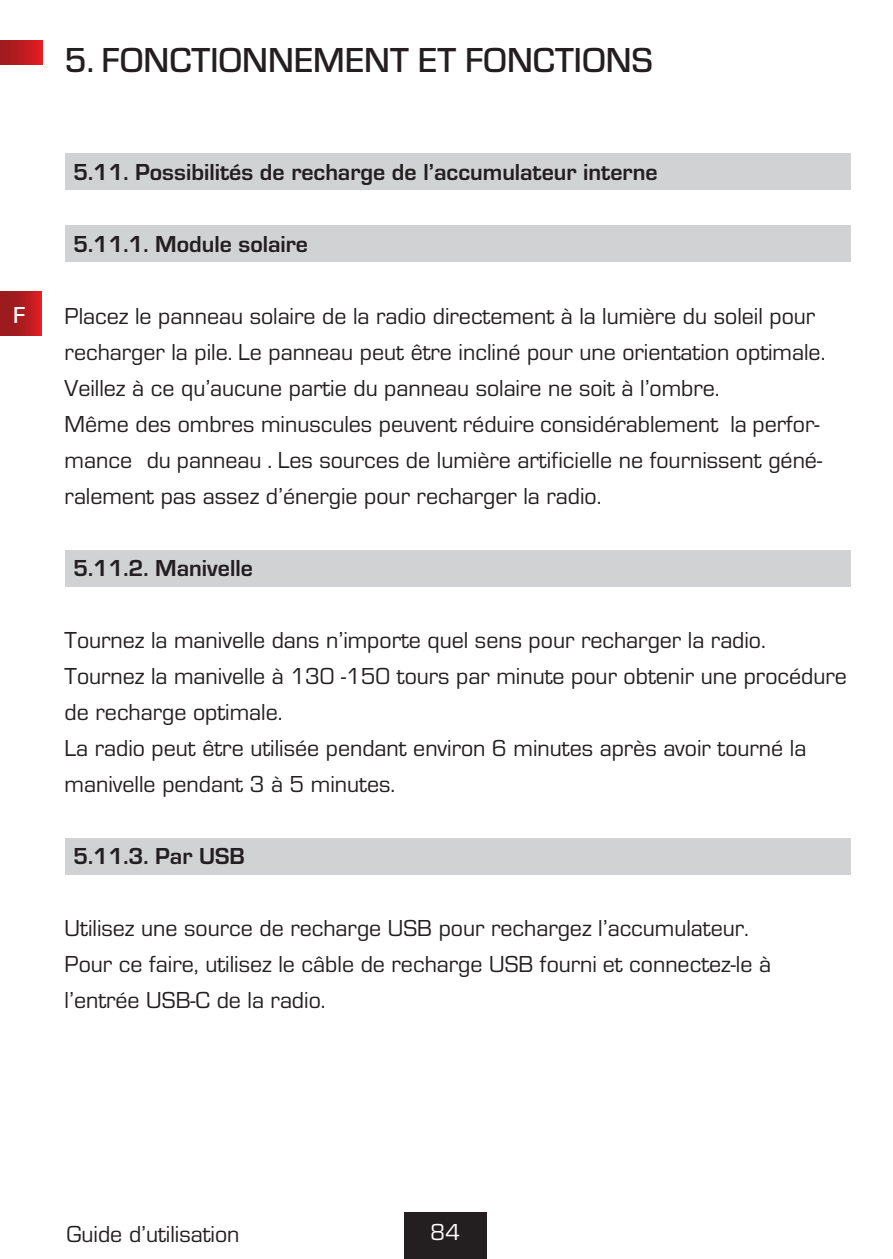
<style>
.page{position:relative;width:893px;height:1259px;background:#fff}
.page>*{position:absolute;margin:0;border:0;box-sizing:border-box;transform-origin:0 0}
.t1{font:500 36px "Eurostile OT";color:#231f20}
.t2{font:24px/36px "Eurostile OT";color:#231f20}
.t3{font:700 24px "Eurostile OT";color:#231f20}
.t4{font:24px "Eurostile OT";color:#fff}
.t5{font:500 24px "Eurostile OT";color:#fff}
</style>
<div class="page">
<div style="left:0;top:292px;width:41px;height:43px;background:linear-gradient(to right,#8b1b1d,#d51c23)"></div>
<div style="left:404px;top:1213px;width:83px;height:46px;background:#231f20"></div>
<div style="left:0;top:40px;width:42px;height:24px;background:linear-gradient(to right,#971c1e,#e11c23)"></div>
<div style="left:65px;top:153px;width:785px;height:37px;background:#d1d2d4"></div>
<div style="left:65px;top:225px;width:785px;height:37px;background:#d1d2d4"></div>
<div style="left:65px;top:549px;width:785px;height:37px;background:#d1d2d4"></div>
<div style="left:65px;top:837px;width:785px;height:37px;background:#d1d2d4"></div>
<p class="t5" style="left:13px;top:301px;width:14px">F</p>
<h1 class="t1" style="left:65px;top:40px;width:589px">5. FONCTIONNEMENT ET FONCTIONS</h1>
<p class="t3" style="left:73px;top:159px;width:586px">5.11. Possibilités de recharge de l’accumulateur interne</p>
<p class="t3" style="left:73px;top:231px;width:236px">5.11.1. Module solaire</p>
<p class="t2" style="left:65px;top:299px;width:762px">Placez le panneau solaire de la radio directement à la lumière du soleil pour recharger la pile. Le panneau peut être incliné pour une orientation optimale.<br>Veillez à ce qu’aucune partie du panneau solaire ne soit à l’ombre.<br>Même des ombres minuscules peuvent réduire considérablement la perfor&shy;mance du panneau . Les sources de lumière artificielle ne fournissent géné&shy;ralement pas assez d’énergie pour recharger la radio.</p>
<p class="t3" style="left:73px;top:555px;width:181px">5.11.2. Manivelle</p>
<p class="t2" style="left:65px;top:623px;width:784px">Tournez la manivelle dans n’importe quel sens pour recharger la radio.<br>Tournez la manivelle à 130 -150 tours par minute pour obtenir une procédure de recharge optimale.<br>La radio peut être utilisée pendant environ 6 minutes après avoir tourné la manivelle pendant 3 à 5 minutes.</p>
<p class="t3" style="left:73px;top:843px;width:173px">5.11.3. Par USB</p>
<p class="t2" style="left:65px;top:911px;width:708px">Utilisez une source de recharge USB pour rechargez l’accumulateur.<br>Pour ce faire, utilisez le câble de recharge USB fourni et connectez-le à l’entrée USB-C de la radio.</p>
<p class="t2" style="left:66px;top:1217px;width:175px">Guide d’utilisation</p>
<p class="t4" style="left:431px;top:1219px;width:31px">84</p>
</div>
